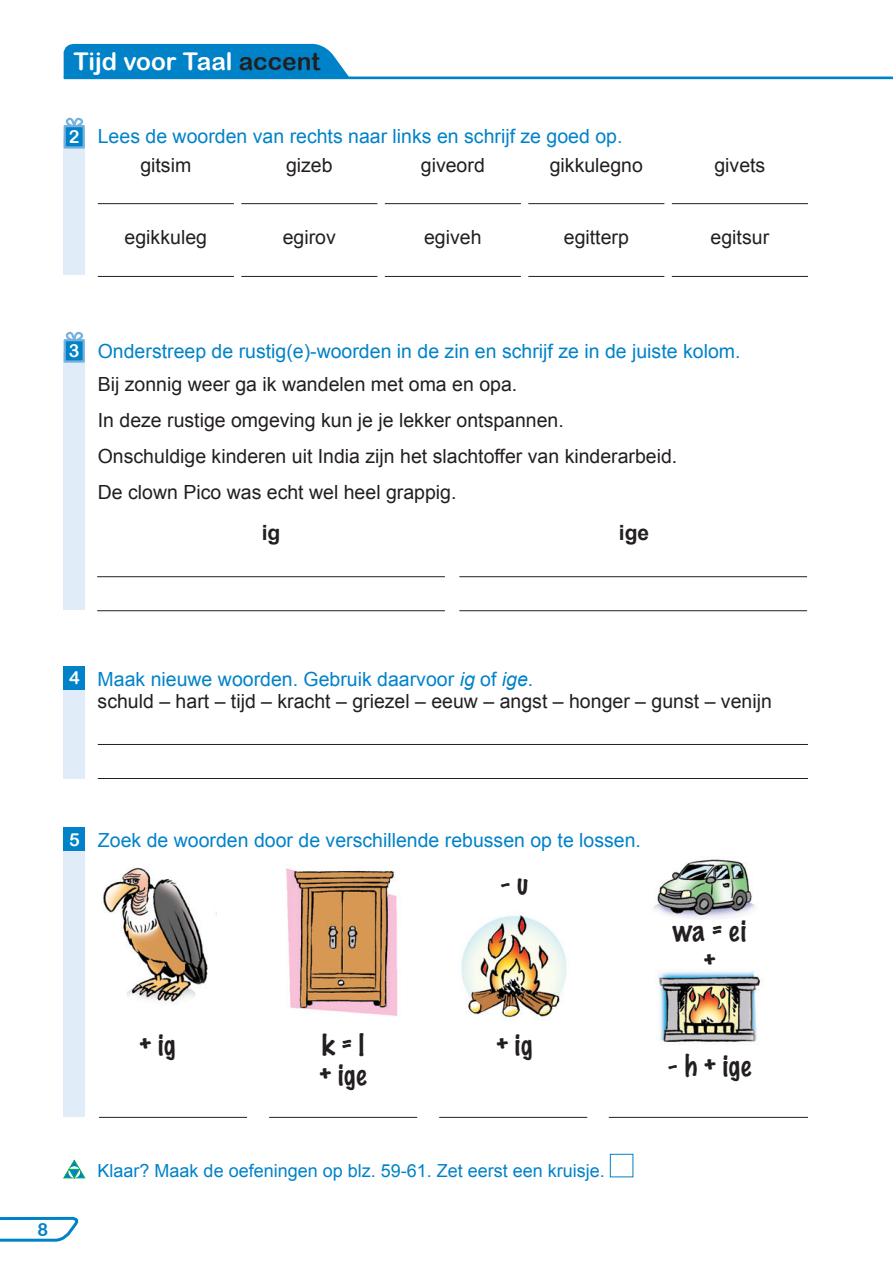
<style>
.page{position:relative;width:893px;height:1263px;background:#fff}
.page>*{position:absolute;margin:0;border:0;box-sizing:border-box;transform-origin:0 0}
.t1{font:100 27px/30px "Marker Felt";letter-spacing:.025em;color:#231f20}
.t2{font:24.45px "Arial Rounded MT Bold";color:#fff}
.t3{font:700 21px "Arial";color:#231f20}
.t4{font:19.5px/36px "Arial";color:#231f20}
.t5{font:19.5px/33px "Arial";color:#0082c8}
.t6{font:18px "Arial";color:#0082c8}
.t7{font:18px "Arial Rounded MT Bold";color:#fff}
.t8{font:18px "Arial Rounded MT Bold";color:#0082c8}
.s1{color:#231f20}
.s2{font-family:"Arial Rounded MT Bold";font-size:18px;color:#fff}
.s3{color:#0082c8}
.s4{font-style:italic;color:#0082c8}
</style>
<div class="page">
<svg style="left:63px;top:43px;width:308px;height:34px;background:#2393cf"></svg>
<hr style="left:64px;top:77px;width:829px;height:2px;background:#0082c8">
<svg style="left:0;top:1216px;width:79px;height:26px"></svg>
<svg style="left:63px;top:117px;width:21px;height:12px"></svg>
<div style="left:64px;top:138px;width:21px;height:136px;background:#e0ecf7"></div>
<div style="left:65px;top:126px;width:19px;height:21px;background:#0082c8"></div>
<div style="left:64px;top:125px;width:21px;height:24px;border:2px solid #76b1df"></div>
<div style="left:64px;top:839px;width:21px;height:278px;background:#e0ecf7"></div>
<div style="left:64px;top:827px;width:21px;height:24px;background:#0082c8"></div>
<hr style="left:98px;top:203px;width:136px;height:1px;background:#231f20">
<hr style="left:98px;top:276px;width:136px;height:1px;background:#231f20">
<hr style="left:241px;top:203px;width:136px;height:1px;background:#231f20">
<hr style="left:241px;top:276px;width:136px;height:1px;background:#231f20">
<hr style="left:385px;top:203px;width:136px;height:1px;background:#231f20">
<hr style="left:385px;top:276px;width:136px;height:1px;background:#231f20">
<hr style="left:528px;top:203px;width:136px;height:1px;background:#231f20">
<hr style="left:528px;top:276px;width:136px;height:1px;background:#231f20">
<hr style="left:672px;top:203px;width:136px;height:1px;background:#231f20">
<hr style="left:672px;top:276px;width:136px;height:1px;background:#231f20">
<div style="left:610px;top:1154px;width:23px;height:23px;border:1px solid #0082c8"></div>
<img style="left:103px;top:867px;width:114px;height:136px">
<img style="left:653px;top:859px;width:103px;height:60px">
<img style="left:657px;top:970px;width:104px;height:72px">
<img style="left:286px;top:868px;width:112px;height:148px">
<img style="left:461px;top:915px;width:106px;height:103px">
<svg style="left:64px;top:1160px;width:21px;height:18px"></svg>
<hr style="left:99px;top:1117px;width:148px;height:1px;background:#231f20">
<hr style="left:269px;top:1117px;width:148px;height:1px;background:#231f20">
<hr style="left:439px;top:1117px;width:148px;height:1px;background:#231f20">
<hr style="left:609px;top:1117px;width:199px;height:1px;background:#231f20">
<svg style="left:63px;top:331px;width:21px;height:12px"></svg>
<div style="left:64px;top:352px;width:21px;height:258px;background:#e0ecf7"></div>
<div style="left:65px;top:340px;width:19px;height:21px;background:#0082c8"></div>
<div style="left:64px;top:339px;width:21px;height:24px;border:2px solid #76b1df"></div>
<hr style="left:97px;top:576px;width:348px;height:1px;background:#241f21">
<hr style="left:97px;top:610px;width:348px;height:1px;background:#241f21">
<hr style="left:459px;top:576px;width:348px;height:1px;background:#241f21">
<hr style="left:459px;top:610px;width:348px;height:1px;background:#241f21">
<div style="left:64px;top:677px;width:21px;height:102px;background:#e0ecf7"></div>
<div style="left:64px;top:666px;width:21px;height:23px;background:#0082c8"></div>
<hr style="left:98px;top:744px;width:710px;height:1px;background:#231f20">
<hr style="left:98px;top:778px;width:710px;height:1px;background:#231f20">
<p class="t2" style="left:74px;top:47px;width:248px">Tijd voor Taal <span class="s1">accent</span></p>
<p class="t5" style="left:69px;top:120px;width:555px"><span class="s2">2</span> Lees de woorden van rechts naar links en schrijf ze goed op.</p>
<p class="t4" style="left:140px;top:147px;width:52px">gitsim</p>
<p class="t4" style="left:286px;top:147px;width:48px">gizeb</p>
<p class="t4" style="left:421px;top:147px;width:65px">giveord</p>
<p class="t4" style="left:550px;top:147px;width:95px">gikkulegno</p>
<p class="t4" style="left:714px;top:147px;width:52px">givets</p>
<p class="t4" style="left:125px;top:220px;width:84px">egikkuleg</p>
<p class="t4" style="left:283px;top:220px;width:55px">egirov</p>
<p class="t4" style="left:424px;top:220px;width:59px">egiveh</p>
<p class="t4" style="left:564px;top:220px;width:67px">egitterp</p>
<p class="t4" style="left:711px;top:220px;width:60px">egitsur</p>
<p class="t5" style="left:98px;top:334px;width:644px;text-indent:-29px"><span class="s2">3</span> Onderstreep de rustig(e)-woorden in de zin en schrijf ze in de juiste kolom.<br><span class="s1">Bij zonnig weer ga ik wandelen met oma en opa.</span></p>
<p class="t4" style="left:98px;top:402px;width:581px">In deze rustige omgeving kun je je lekker ontspannen.<br>Onschuldige kinderen uit India zijn het slachtoffer van kinderarbeid.<br>De clown Pico was echt wel heel grappig.</p>
<p class="t3" style="left:262px;top:518px;width:20px">ig</p>
<p class="t3" style="left:619px;top:518px;width:32px">ige</p>
<p class="t7" style="left:69px;top:667px;width:12px">4</p>
<p class="t4" style="left:98px;top:668px;width:676px;line-height:22.5px"><span class="s3">Maak nieuwe woorden. Gebruik daarvoor</span> <span class="s4">ig</span> <span class="s3">of</span> <span class="s4">ige</span><span class="s3">.<br></span>schuld – hart – tijd – kracht – griezel – eeuw – angst – honger – gunst – venijn</p>
<p class="t7" style="left:69px;top:829px;width:12px">5</p>
<p class="t5" style="left:98px;top:823px;width:545px">Zoek de woorden door de verschillende rebussen op te lossen.</p>
<h1 class="t1" style="left:500px;top:868px;width:29px">- u</h1>
<h1 class="t1" style="left:139px;top:1029px;width:38px">+ ig</h1>
<h1 class="t1" style="left:319px;top:1029px;width:49px">k = l + ige</h1>
<h1 class="t1" style="left:496px;top:1029px;width:38px">+ ig</h1>
<h1 class="t1" style="left:673px;top:915px;width:75px;text-align:center">wa = ei +</h1>
<h1 class="t1" style="left:668px;top:1050px;width:85px">- h + ige</h1>
<p class="t8" style="left:37px;top:1218px;width:12px">8</p>
<p class="t6" style="left:98px;top:1159px;width:509px">Klaar? Maak de oefeningen op blz. 59-61. Zet eerst een kruisje.</p>
</div>
